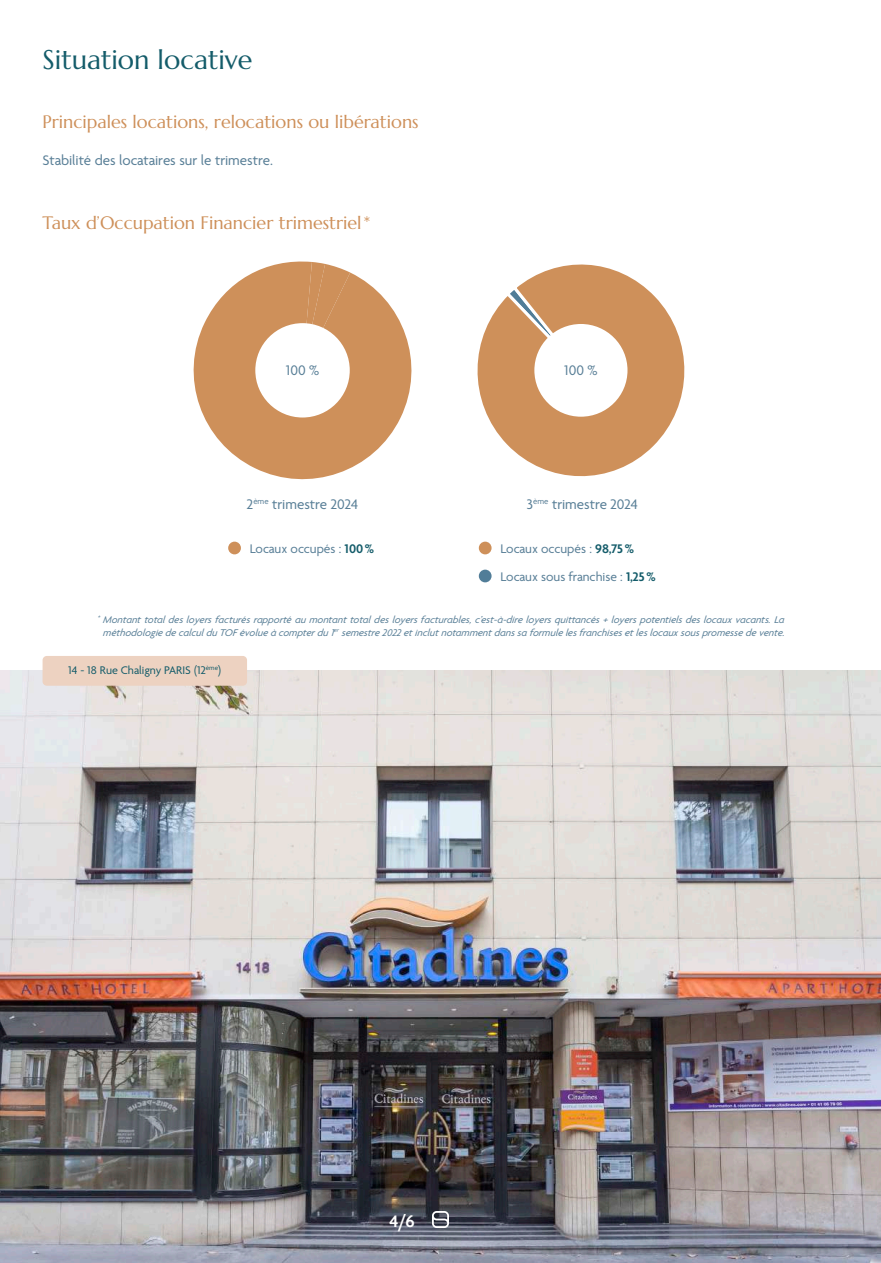
<style>
.page{position:relative;width:881px;height:1263px;background:#fff}
.page>*{position:absolute;margin:0;border:0;box-sizing:border-box;transform-origin:0 0}
.t1{font:27px "Marcellus";color:#145c6a}
.t2{font:18px "Marcellus";color:#ce905a}
.t3{font:600 18px "Agenda One";color:#fff}
.t4{font:15px "Agenda One";color:#597f97}
.t5{font:13.5px/28px "Agenda One";color:#597f97}
.t6{font:12px "Agenda One";color:#145c6a}
.t7{font:italic 10.5px/12.6px "Agenda One";color:#597f97;text-align:center}
.s1{font-weight:600;color:#145c6a}
</style>
<div class="page">
<img style="left:0;top:670px;width:880px;height:593px">
<div style="left:43px;top:656px;width:204px;height:30px;background:#edd2c1;border-radius:4px"></div>
<svg style="left:432px;top:1211px;width:17px;height:18px"></svg>
<div style="left:228px;top:542px;width:13px;height:12px;background:#ce905a;border-radius:50%"></div>
<svg style="left:193px;top:261px;width:219px;height:219px;fill:#ce905a"></svg>
<div style="left:255px;top:323px;width:94px;height:94px;background:#fff;border-radius:50%"></div>
<svg style="left:477px;top:264px;width:208px;height:213px"></svg>
<div style="left:534px;top:324px;width:93px;height:93px;background:#fff;border-radius:50%"></div>
<div style="left:478px;top:542px;width:13px;height:12px;background:#ce905a;border-radius:50%"></div>
<div style="left:478px;top:570px;width:13px;height:12px;background:#517d98;border-radius:50%"></div>
<h1 class="t1" style="left:43px;top:43px;width:211px">Situation locative</h1>
<h2 class="t2" style="left:43px;top:111px;width:377px">Principales locations, relocations ou libérations</h2>
<h3 class="t4" style="left:43px;top:153px;width:232px">Stabilité des locataires sur le trimestre.</h3>
<h2 class="t2" style="left:43px;top:212px;width:329px">Taux d’Occupation Financier trimestriel*</h2>
<h3 class="t4" style="left:286px;top:362px;width:35px">100 %</h3>
<h3 class="t4" style="left:564px;top:363px;width:35px">100 %</h3>
<h3 class="t4" style="left:247px;top:496px;width:113px">2<sup>ème</sup> trimestre 2024</h3>
<p class="t5" style="left:250px;top:534px;width:126px">Locaux occupés : <span class="s1">100%</span></p>
<h3 class="t4" style="left:526px;top:496px;width:112px">3<sup>ème</sup> trimestre 2024</h3>
<p class="t5" style="left:500px;top:534px;width:157px">Locaux occupés : <span class="s1">98,75%<br></span>Locaux sous franchise : <span class="s1">1,25%</span></p>
<p class="t7" style="left:97px;top:614px;width:690px"><sup>*</sup> Montant total des loyers facturés rapporté au montant total des loyers facturables, c’est-à-dire loyers quittancés + loyers potentiels des locaux vacants. La méthodologie de calcul du TOF évolue à compter du 1<sup>er</sup> semestre 2022 et inclut notamment dans sa formule les franchises et les locaux sous promesse de vente.</p>
<p class="t6" style="left:68px;top:663px;width:154px">14 - 18 Rue Chaligny PARIS (12<sup>ème</sup>)</p>
<h2 class="t3" style="left:389px;top:1211px;width:27px">4/6</h2>
</div>
